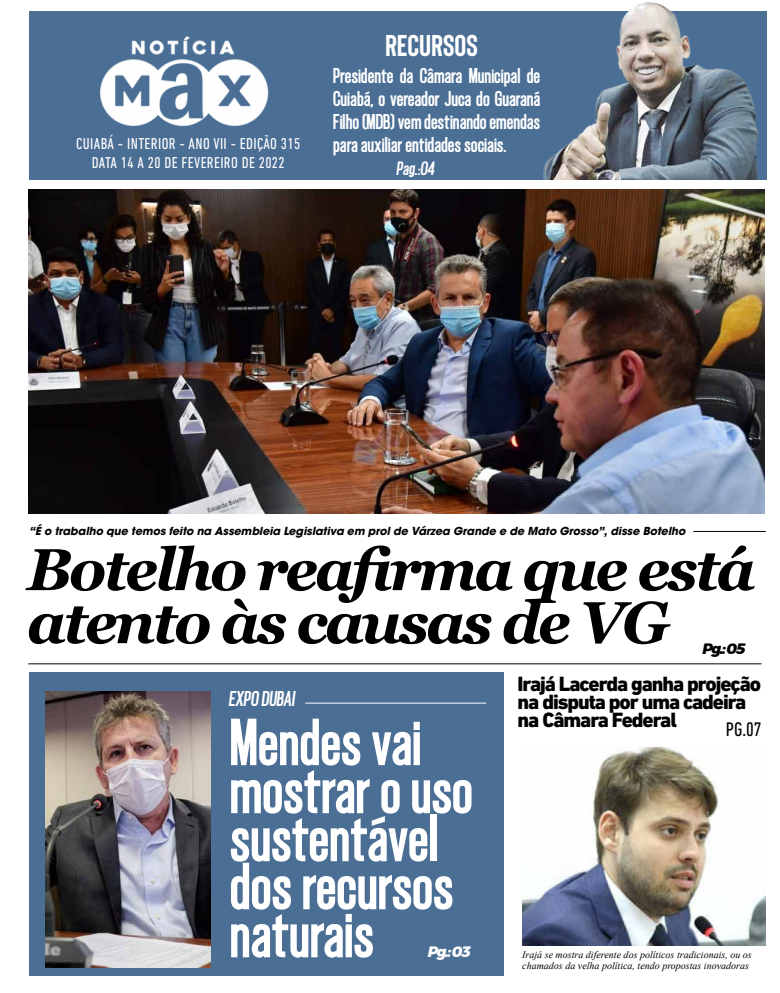
<style>
.page{position:relative;width:780px;height:993px;background:#fff}
.page>*{position:absolute;margin:0;border:0;box-sizing:border-box;transform-origin:0 0}
.t1{font:800 62px/48px "Gatty";letter-spacing:-.005em;color:#fff}
.t2{font:italic 700 59px/53px "Georgia";letter-spacing:-.05em;color:#000}
.t3{font:700 30px "Bison";color:#fff}
.t4{font:800 21px/18px "DIN Next LT Pro";letter-spacing:-.05em;color:#000}
.t5{font:800 20px/23px "Gatty";color:#fff;text-align:justify}
.t6{font:italic 800 20px "Gatty";color:#fff}
.t7{font:condensed 20px "DIN Next LT Pro";color:#000}
.t8{font:italic 800 18px "Gatty";color:#fff}
.t9{font:condensed 16px/19.2px "DIN Next LT Pro";letter-spacing:.025em;color:#fff;text-align:center}
.t10{font:italic 800 15px "Montserrat";color:#000}
.t11{font:italic 800 15px "Montserrat";color:#fff}
.t12{font:italic 700 11px "Avant Garde LT";color:#000}
.t13{font:italic 10px/11px "Times New Roman";color:#000}
</style>
<div class="page">
<div style="left:30px;top:11px;width:737px;height:168px;background:#4b6e95"></div>
<div style="left:29px;top:672px;width:475px;height:303px;background:#4b6e95"></div>
<hr style="left:693px;top:530px;width:72px;height:1px;background:#000">
<hr style="left:28px;top:663px;width:733px;height:1px;background:#000">
<hr style="left:305px;top:702px;width:181px;height:1px;background:#fff">
<img style="left:100px;top:36px;width:169px;height:90px">
<img style="left:45px;top:691px;width:166px;height:276px">
<img style="left:543px;top:2px;width:216px;height:177px">
<img style="left:28px;top:189px;width:736px;height:324px">
<img style="left:522px;top:747px;width:243px;height:198px">
<p class="t9" style="left:76px;top:134px;width:225px">CUIABÁ - INTERIOR - ANO VII - EDIÇÃO 315<br>DATA 14 A 20 DE FEVEREIRO DE 2022</p>
<h3 class="t3" style="left:385px;top:29px;width:94px">RECURSOS</h3>
<p class="t5" style="left:333px;top:63px;width:209px">Presidente da Câmara Municipal de Cuiabá, o vereador Juca do Guaraná Filho (MDB) vem destinando emendas para auxiliar entidades sociais.</p>
<p class="t8" style="left:396px;top:157px;width:39px">Pag.:04</p>
<p class="t12" style="left:29px;top:523px;width:658px">“É o trabalho que temos feito na Assembleia Legislativa em prol de Várzea Grande e de Mato Grosso”, disse Botelho</p>
<h2 class="t2" style="left:27px;top:543px;width:729px">Botelho reafirma que está atento às causas de VG</h2>
<p class="t10" style="left:702px;top:636px;width:45px">Pg.:05</p>
<p class="t6" style="left:228px;top:686px;width:67px">EXPO DUBAI</p>
<h1 class="t1" style="left:230px;top:716px;width:245px">Mendes vai mostrar o uso sustentável dos recursos naturais</h1>
<p class="t11" style="left:428px;top:939px;width:45px">Pg.:03</p>
<p class="t4" style="left:517px;top:675px;width:245px">Irajá Lacerda ganha projeção na disputa por uma cadeira na Câmara Federal</p>
<p class="t7" style="left:725px;top:717px;width:37px">PG.07</p>
<p class="t13" style="left:522px;top:948px;width:231px">Irajá se mostra diferente dos políticos tradicionais, ou os chamados da velha política, tendo propostas inovadoras</p>
</div>
